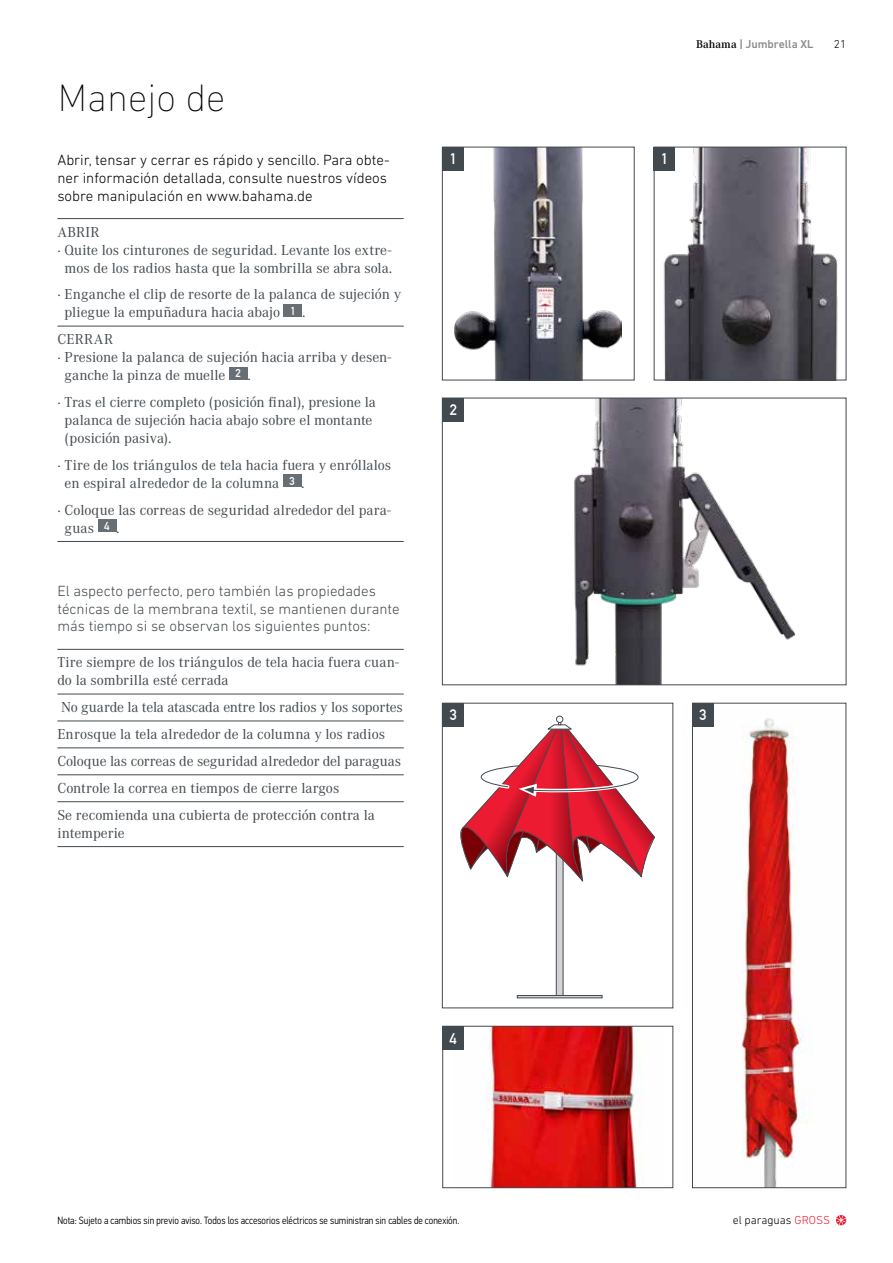
<style>
.page{position:relative;width:893px;height:1263px;background:#fff}
.page>*{position:absolute;margin:0;border:0;box-sizing:border-box;transform-origin:0 0}
.t1{font:200 39px "DIN Next LT Pro";color:#000}
.t2{font:15px/18px "Corporate A";color:#434a4f}
.t3{font:300 15px/18px "DIN Next LT Pro";color:#434a4f}
.t4{font:300 15px/18px "DIN Next LT Pro";color:#000}
.t5{font:700 15px "DIN Alternate";color:#fff}
.t6{font:300 11.85px "DIN Next LT Pro";color:#000}
.t7{font:500 11.7px "DIN Next LT Pro";color:#8a8c8e}
.t8{font:300 11.7px "DIN Next LT Pro";color:#000}
.t9{font:300 10.5px "PF Din Text Cond Pro";color:#000}
.s1{font-family:"Corporate A";font-weight:600;color:#000}
.s2{font-weight:300;color:#000}
.s3{color:#ed1b31}
</style>
<div class="page">
<img style="left:455px;top:149px;width:167px;height:229px">
<div style="left:442px;top:147px;width:192px;height:233px;border:1px solid #434a4f"></div>
<hr style="left:57px;top:218px;width:347px;height:1px;background:#434a4f">
<hr style="left:57px;top:326px;width:347px;height:1px;background:#434a4f">
<hr style="left:57px;top:541px;width:347px;height:1px;background:#434a4f">
<hr style="left:57px;top:649px;width:347px;height:1px;background:#434a4f">
<hr style="left:57px;top:694px;width:347px;height:1px;background:#434a4f">
<hr style="left:57px;top:721px;width:347px;height:1px;background:#434a4f">
<hr style="left:57px;top:748px;width:347px;height:1px;background:#434a4f">
<hr style="left:57px;top:774px;width:347px;height:1px;background:#434a4f">
<hr style="left:57px;top:801px;width:347px;height:1px;background:#434a4f">
<hr style="left:57px;top:846px;width:347px;height:1px;background:#434a4f">
<div style="left:284px;top:304px;width:18px;height:13px;background:#676f75"></div>
<div style="left:229px;top:367px;width:18px;height:12px;background:#676f75"></div>
<div style="left:283px;top:474px;width:18px;height:13px;background:#676f75"></div>
<div style="left:98px;top:519px;width:18px;height:13px;background:#676f75"></div>
<img style="left:452px;top:1028px;width:185px;height:158px">
<div style="left:442px;top:1026px;width:231px;height:162px;border:1px solid #434a4f"></div>
<img style="left:694px;top:718px;width:118px;height:468px">
<div style="left:692px;top:703px;width:154px;height:485px;border:1px solid #434a4f"></div>
<div style="left:442px;top:147px;width:22px;height:23px;background:#434a4f"></div>
<div style="left:442px;top:398px;width:22px;height:23px;background:#434a4f"></div>
<div style="left:442px;top:703px;width:22px;height:23px;background:#434a4f"></div>
<div style="left:692px;top:703px;width:22px;height:23px;background:#434a4f"></div>
<div style="left:442px;top:1026px;width:22px;height:23px;background:#434a4f"></div>
<img style="left:656px;top:149px;width:182px;height:229px">
<div style="left:654px;top:147px;width:192px;height:233px;border:1px solid #434a4f"></div>
<img style="left:463px;top:400px;width:333px;height:283px">
<div style="left:442px;top:398px;width:404px;height:287px;border:1px solid #434a4f"></div>
<div style="left:556px;top:725px;width:7px;height:271px;background:#d1d3d4;border:1px solid #434a4f"></div>
<div style="left:517px;top:995px;width:85px;height:3px;background:#d1d3d4;border:1px solid #434a4f"></div>
<div style="left:556px;top:716px;width:7px;height:7px;border:1px solid #434a4f;border-radius:50%"></div>
<svg style="left:459px;top:719px;width:196px;height:166px"></svg>
<svg style="left:836px;top:1215px;width:10px;height:10px"></svg>
<h1 class="t1" style="left:58px;top:75px;width:169px">Manejo de</h1>
<p class="t4" style="left:57px;top:151px;width:334px">Abrir, tensar y cerrar es rápido y sencillo. Para obte&shy;ner información detallada, consulte nuestros vídeos sobre manipulación en www.bahama.de</p>
<p class="t2" style="left:57px;top:222px;width:44px">ABRIR</p>
<p class="t2" style="left:57px;top:240px;width:336px">· Quite los cinturones de seguridad. Levante los extre-</p>
<p class="t2" style="left:65px;top:258px;width:329px">mos de los radios hasta que la sombrilla se abra sola.</p>
<p class="t2" style="left:65px;top:285px;width:338px;text-indent:-7px">· Enganche el clip de resorte de la palanca de sujeción y pliegue la empuñadura hacia abajo <sup>1</sup> .</p>
<p class="t2" style="left:57px;top:330px;width:57px">CERRAR</p>
<p class="t2" style="left:57px;top:348px;width:336px">· Presione la palanca de sujeción hacia arriba y desen-</p>
<p class="t2" style="left:65px;top:366px;width:188px">ganche la pinza de muelle <sup>2</sup> .</p>
<p class="t2" style="left:65px;top:393px;width:313px;text-indent:-7px">· Tras el cierre completo (posición final), presione la palanca de sujeción hacia abajo sobre el montante (posición pasiva).</p>
<p class="t2" style="left:65px;top:455px;width:328px;text-indent:-7px">· Tire de los triángulos de tela hacia fuera y enróllalos en espiral alrededor de la columna <sup>3</sup> .</p>
<p class="t2" style="left:65px;top:500px;width:328px;text-indent:-7px">· Coloque las correas de seguridad alrededor del para&shy;guas <sup>4</sup> .</p>
<p class="t3" style="left:57px;top:581px;width:344px">El aspecto perfecto, pero también las propiedades técnicas de la membrana textil, se mantienen durante más tiempo si se observan los siguientes puntos:</p>
<p class="t2" style="left:57px;top:653px;width:343px">Tire siempre de los triángulos de tela hacia fuera cuan&shy;do la sombrilla esté cerrada</p>
<p class="t2" style="left:57px;top:693px;width:347px;line-height:26.8px">No guarde la tela atascada entre los radios y los soportes Enrosque la tela alrededor de la columna y los radios Coloque las correas de seguridad alrededor del paraguas Controle la correa en tiempos de cierre largos<br>Se recomienda una cubierta de protección contra la</p>
<p class="t2" style="left:57px;top:823px;width:69px">intemperie</p>
<p class="t5" style="left:450px;top:148px;width:9px">1</p>
<p class="t5" style="left:450px;top:399px;width:9px">2</p>
<p class="t7" style="left:696px;top:37px;width:119px"><span class="s1">Bahama</span> <span class="s2">|</span> Jumbrella XL</p>
<p class="t8" style="left:834px;top:37px;width:14px">21</p>
<p class="t5" style="left:661px;top:148px;width:9px">1</p>
<p class="t5" style="left:450px;top:704px;width:9px">3</p>
<p class="t5" style="left:699px;top:704px;width:9px">3</p>
<p class="t5" style="left:450px;top:1027px;width:9px">4</p>
<p class="t9" style="left:57px;top:1214px;width:403px">Nota: Sujeto a cambios sin previo aviso. Todos los accesorios eléctricos se suministran sin cables de conexión.</p>
<p class="t6" style="left:733px;top:1213px;width:99px">el paraguas <span class="s3">GROSS</span></p>
</div>
